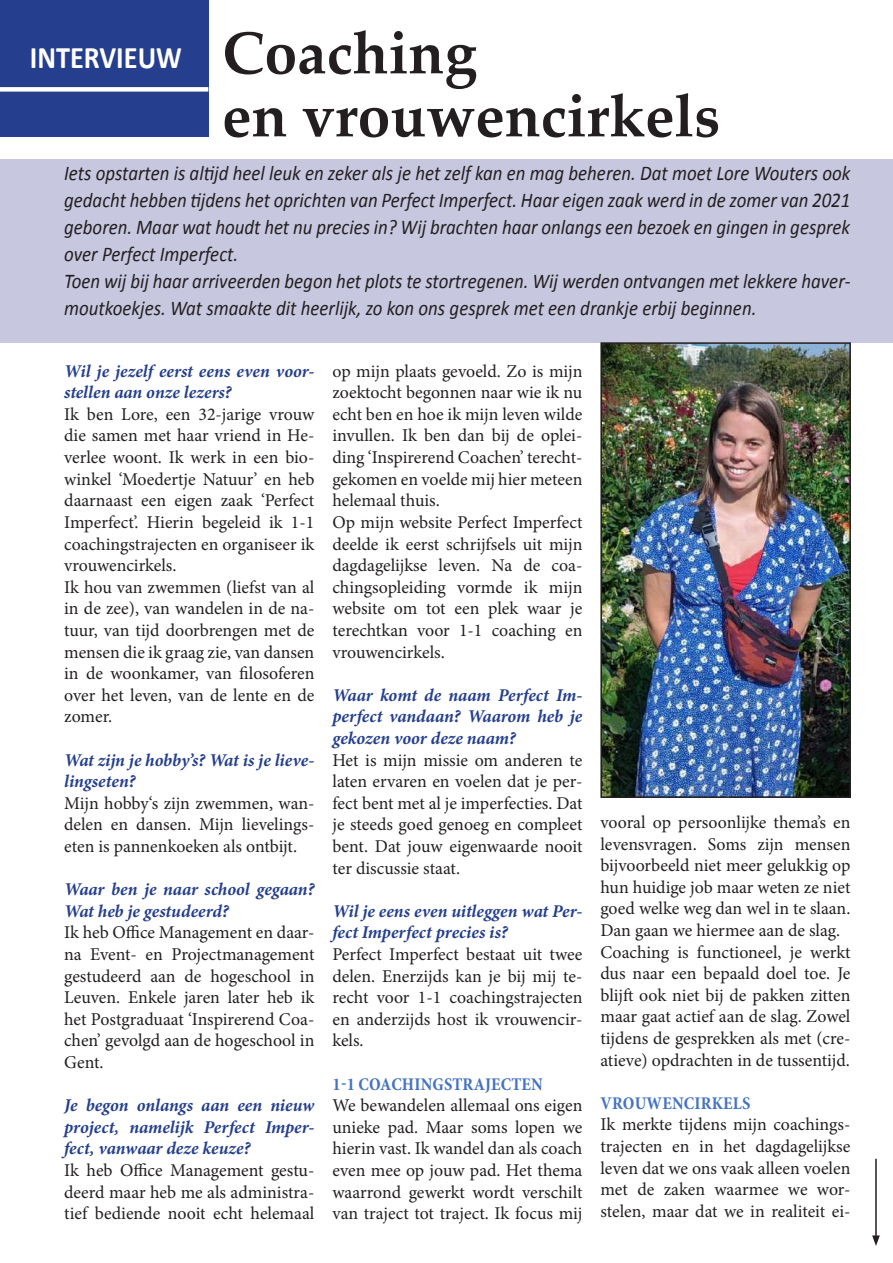
<style>
.page{position:relative;width:893px;height:1263px;background:#fff}
.page>*{position:absolute;margin:0;border:0;box-sizing:border-box;transform-origin:0 0}
.t1{font:700 60px/63px "Palatino";color:#231f20}
.t2{font:700 31.5px "Calibri";color:#fff;scale:.9 1}
.t3{font:italic 21px/27px "Calibri";color:#231f20;scale:.9 1}
.t4{font:18px/21.6px "Minion Pro";color:#231f20;text-align:justify}
.t5{font:italic 700 18px/21.6px "Minion Pro";color:#253f8e}
.t6{font:700 condensed 18px "Minion Pro";letter-spacing:.01em;color:#4472c4}
</style>
<div class="page">
<div style="left:0;top:159px;width:893px;height:183px;background:#c7c7e0"></div>
<div style="left:0;top:0;width:208px;height:136px;background:#253f8e"></div>
<div style="left:0;top:87px;width:208px;height:5px;background:#fff"></div>
<img style="left:603px;top:345px;width:245px;height:450px">
<div style="left:600px;top:342px;width:251px;height:456px;border:2px solid #231f20"></div>
<hr style="left:875px;top:1159px;width:2px;height:79px;background:#231f20">
<svg style="left:872px;top:1235px;width:8px;height:11px"></svg>
<h1 class="t1" style="left:222px;top:20px;width:500px">Coaching<br>en vrouwencirkels</h1>
<p class="t3" style="left:64px;top:159px;width:875px">Iets opstarten is altijd heel leuk en zeker als je het zelf kan en mag beheren. Dat moet Lore Wouters ook gedacht hebben tijdens het oprichten van Perfect Imperfect. Haar eigen zaak werd in de zomer van 2021 geboren. Maar wat houdt het nu precies in? Wij brachten haar onlangs een bezoek en gingen in gesprek over Perfect Imperfect.<br>Toen wij bij haar arriveerden begon het plots te stortregenen. Wij werden ontvangen met lekkere haver&shy;moutkoekjes. Wat smaakte dit heerlijk, zo kon ons gesprek met een drankje erbij beginnen.</p>
<h2 class="t2" style="left:30px;top:37px;width:170px">INTERVIEUW</h2>
<p class="t5" style="left:64px;top:360px;width:252px">Wil je jezelf eerst eens even voor&shy;stellen aan onze lezers?</p>
<p class="t4" style="left:64px;top:403px;width:252px;text-align:left">Ik ben Lore, een 32-jarige vrouw die samen met haar vriend in He&shy;verlee woont. Ik werk in een bio&shy;winkel ‘Moedertje Natuur’ en heb daarnaast een eigen zaak ‘Perfect<br>Imperfect’. Hierin begeleid ik 1-1 coachingstrajecten en organiseer ik vrouwencirkels.<br>Ik hou van zwemmen (liefst van al in de zee), van wandelen in de na&shy;tuur, van tijd doorbrengen met de mensen die ik graag zie, van dansen in de woonkamer, van filosoferen over het leven, van de lente en de zomer.</p>
<p class="t5" style="left:64px;top:749px;width:252px">Wat zijn je hobby’s? Wat is je lieve&shy;lingseten?</p>
<p class="t4" style="left:64px;top:792px;width:252px">Mijn hobby‘s zijn zwemmen, wan&shy;delen en dansen. Mijn lievelings&shy;eten is pannenkoeken als ontbijt.</p>
<p class="t5" style="left:64px;top:878px;width:252px">Waar ben je naar school gegaan?<br>Wat heb je gestudeerd?</p>
<p class="t4" style="left:64px;top:922px;width:252px">Ik heb Office Management en daar&shy;na Event- en Projectmanagement gestudeerd aan de hogeschool in Leuven. Enkele jaren later heb ik het Postgraduaat ‘Inspirerend Coa&shy;chen’ gevolgd aan de hogeschool in Gent.</p>
<p class="t5" style="left:64px;top:1094px;width:252px;text-align:justify">Je begon onlangs aan een nieuw project, namelijk Perfect Imper&shy;fect, vanwaar deze keuze?</p>
<p class="t4" style="left:64px;top:1159px;width:252px">Ik heb Office Management gestu&shy;deerd maar heb me als administra&shy;tief bediende nooit echt helemaal</p>
<p class="t4" style="left:332px;top:360px;width:252px;text-align:left">op mijn plaats gevoeld. Zo is mijn zoektocht begonnen naar wie ik nu echt ben en hoe ik mijn leven wilde invullen. Ik ben dan bij de oplei&shy;ding ‘Inspirerend Coachen’ terecht&shy;gekomen en voelde mij hier meteen helemaal thuis.<br>Op mijn website Perfect Imperfect deelde ik eerst schrijfsels uit mijn dagdagelijkse leven. Na de coa&shy;chingsopleiding vormde ik mijn website om tot een plek waar je terechtkan voor 1-1 coaching en vrouwencirkels.</p>
<p class="t5" style="left:332px;top:684px;width:251px;text-align:justify">Waar komt de naam Perfect Im&shy;perfect vandaan? Waarom heb je gekozen voor deze naam?</p>
<p class="t4" style="left:332px;top:749px;width:252px">Het is mijn missie om anderen te laten ervaren en voelen dat je per&shy;fect bent met al je imperfecties. Dat je steeds goed genoeg en compleet bent. Dat jouw eigenwaarde nooit ter discussie staat.</p>
<p class="t5" style="left:332px;top:900px;width:251px">Wil je eens even uitleggen wat Per&shy;fect Imperfect precies is?</p>
<p class="t4" style="left:332px;top:943px;width:251px">Perfect Imperfect bestaat uit twee delen. Enerzijds kan je bij mij te&shy;recht voor 1-1 coachingstrajecten en anderzijds host ik vrouwencir&shy;kels.</p>
<p class="t6" style="left:332px;top:1071px;width:212px">1-1 COACHINGSTRAJECTEN</p>
<p class="t4" style="left:332px;top:1095px;width:252px">We bewandelen allemaal ons eigen unieke pad. Maar soms lopen we hierin vast. Ik wandel dan als coach even mee op jouw pad. Het thema waarrond gewerkt wordt verschilt van traject tot traject. Ik focus mij</p>
<p class="t4" style="left:600px;top:811px;width:252px;text-align:left">vooral op persoonlijke thema’s en levensvragen. Soms zijn mensen bijvoorbeeld niet meer gelukkig op hun huidige job maar weten ze niet goed welke weg dan wel in te slaan.<br>Dan gaan we hiermee aan de slag.<br>Coaching is functioneel, je werkt dus naar een bepaald doel toe. Je blijft ook niet bij de pakken zitten maar gaat actief aan de slag. Zowel tijdens de gesprekken als met (cre&shy;atieve) opdrachten in de tussentijd.</p>
<p class="t6" style="left:600px;top:1091px;width:151px">VROUWENCIRKELS</p>
<p class="t4" style="left:600px;top:1114px;width:251px">Ik merkte tijdens mijn coachings&shy;trajecten en in het dagdagelijkse leven dat we ons vaak alleen voelen met de zaken waarmee we wor&shy;stelen, maar dat we in realiteit ei-</p>
</div>
